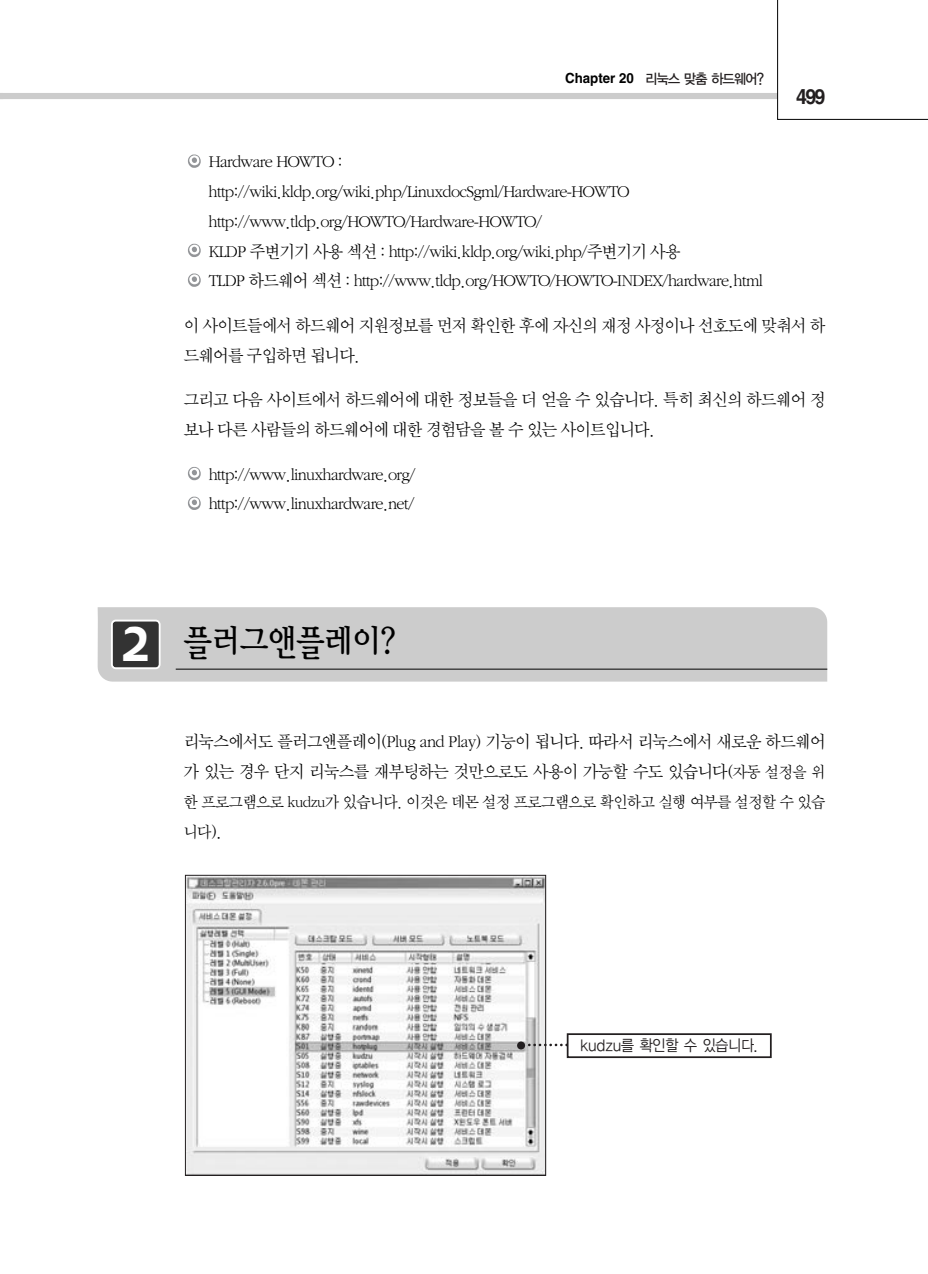
<style>
.page{position:relative;width:928px;height:1274px;background:#fff}
.page>*{position:absolute;margin:0;border:0;box-sizing:border-box;transform-origin:0 0}
.t1{font:35px "Y Mj O24";letter-spacing:-.105em;color:#000;scale:.9 1}
.t2{font:700 21px "Helvetica";color:#231f20;scale:.93 1}
.t3{font:18.03px/29.8px "Sand Sm";letter-spacing:-.04em;color:#000;scale:.95 1}
.t4{font:16.62px/29.8px "Sand Sm";letter-spacing:-.035em;color:#000;scale:.95 1}
.t5{font:15.75px "YGO12";letter-spacing:-.09em;color:#231f20;scale:.9 1}
.t6{font:14px "YGO13";letter-spacing:-.15em;color:#231f20;scale:.95 1}
.s1{font-family:"Helvetica";font-weight:700;color:#000}
.s2{font-family:"Gadget";font-size:45.5px;color:#fff}
.s3{font-size:16.62px}
.s4{font-size:18.03px}
</style>
<div class="page">
<div style="left:0;top:93px;width:777px;height:6px;background:#ccc"></div>
<svg style="left:777px;top:0;width:151px;height:120px"></svg>
<svg style="left:188px;top:497px;width:13px;height:13px"></svg>
<svg style="left:188px;top:467px;width:13px;height:13px"></svg>
<svg style="left:188px;top:274px;width:13px;height:13px"></svg>
<svg style="left:188px;top:244px;width:13px;height:13px"></svg>
<svg style="left:188px;top:155px;width:13px;height:13px"></svg>
<img style="left:187px;top:877px;width:357px;height:297px">
<div style="left:185px;top:875px;width:361px;height:301px;border:1px solid #231f20"></div>
<div style="left:517px;top:1042px;width:8px;height:8px;background:#231f20;border-radius:50%"></div>
<svg style="left:524px;top:1044px;width:42px;height:2px"></svg>
<div style="left:566px;top:1033px;width:205px;height:25px;border:2px solid #231f20"></div>
<div style="left:98px;top:607px;width:729px;height:75px;background:#ccc"></div>
<div style="left:113px;top:621px;width:46px;height:46px;background:#333;border-radius:3px"></div>
<div style="left:111px;top:620px;width:49px;height:49px;border:2px solid #fff;border-radius:4px"></div>
<hr style="left:176px;top:669px;width:651px;height:1px;background:#000">
<p class="t6" style="left:565px;top:73px;width:212px"><span class="s1">Chapter 20</span> 리눅스 맞춤 하드웨어?</p>
<p class="t2" style="left:796px;top:89px;width:33px">499</p>
<p class="t3" style="left:209px;top:148px;width:585px">Hardware HOWTO : http://wiki.kldp.org/wiki.php/LinuxdocSgml/Hardware-HOWTO http://www.tldp.org/HOWTO/Hardware-HOWTO/<br>KLDP 주변기기 사용 섹션 : http://wiki.kldp.org/wiki.php/주변기기 사용<br>TLDP 하드웨어 섹션 : http://www.tldp.org/HOWTO/HOWTO-INDEX/hardware.html</p>
<p class="t3" style="left:184px;top:312px;width:677px">이 사이트들에서 하드웨어 지원정보를 먼저 확인한 후에 자신의 재정 사정이나 선호도에 맞춰서 하 드웨어를 구입하면 됩니다.</p>
<p class="t3" style="left:184px;top:386px;width:677px">그리고 다음 사이트에서 하드웨어에 대한 정보들을 더 얻을 수 있습니다. 특히 최신의 하드웨어 정 보나 다른 사람들의 하드웨어에 대한 경험담을 볼 수 있는 사이트입니다.</p>
<p class="t3" style="left:209px;top:461px;width:219px">http://www.linuxhardware.org/ http://www.linuxhardware.net/</p>
<h1 class="t1" style="left:121px;top:626px;width:308px"><span class="s2">2</span> 플러그앤플레이?</h1>
<p class="t3" style="left:184px;top:728px;width:677px">리눅스에서도 플러그앤플레이(Plug and Play) 기능이 됩니다. 따라서 리눅스에서 새로운 하드웨어 가 있는 경우 단지 리눅스를 재부팅하는 것만으로도 사용이 가능할 수도 있습니다(<span class="s3">자동 설정을 위</span></p>
<p class="t4" style="left:184px;top:788px;width:677px">한 프로그램으로 kudzu가 있습니다. 이것은 데몬 설정 프로그램으로 확인하고 실행 여부를 설정할 수 있습 니다<span class="s4">).</span></p>
<p class="t5" style="left:579px;top:1039px;width:200px">kudzu를 확인할 수 있습니다.</p>
</div>
